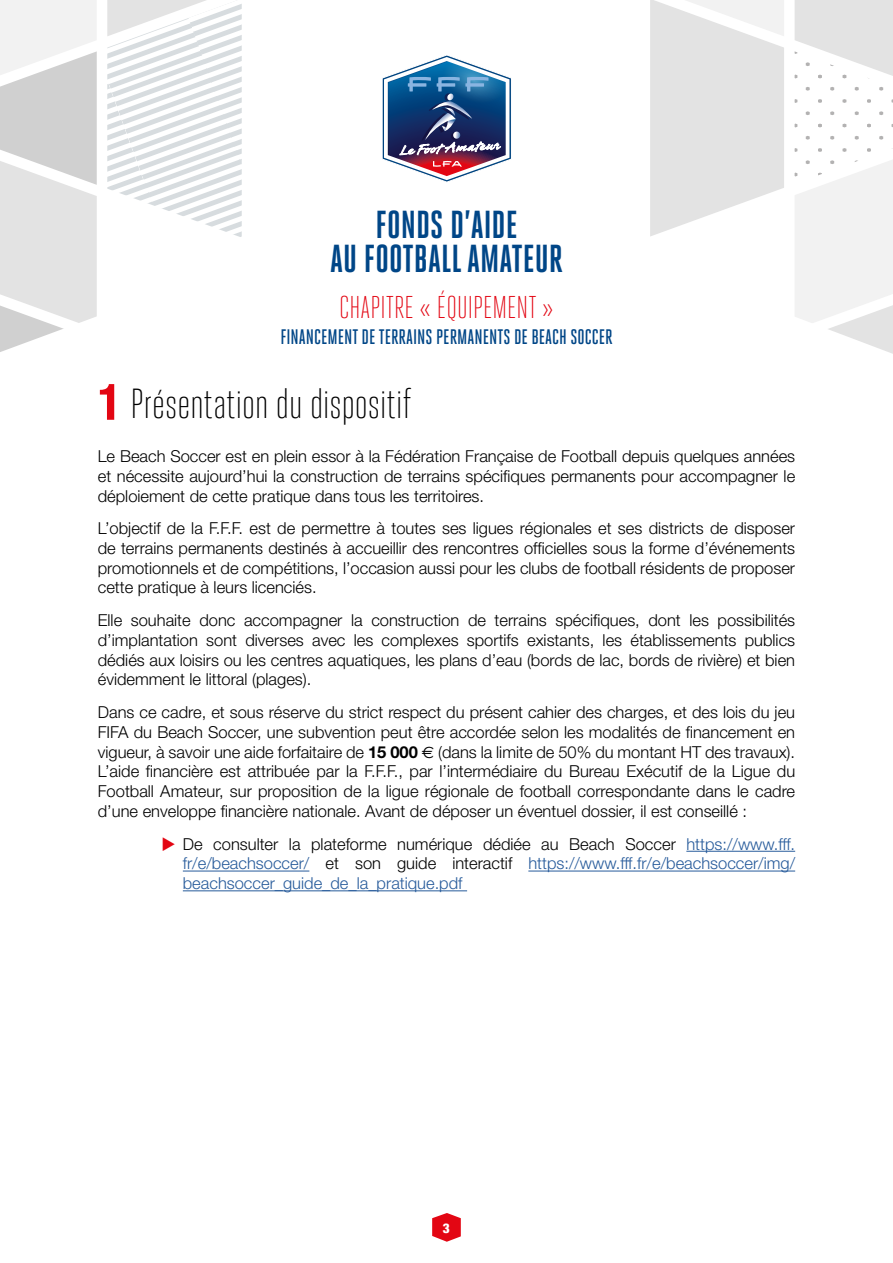
<style>
.page{position:relative;width:893px;height:1263px;background:#fff}
.page>*{position:absolute;margin:0;border:0;box-sizing:border-box;transform-origin:0 0}
.t1{font:300 42px "Heroic Condensed";color:#000}
.t2{font:700 39px/34.5px "Heroic Condensed";color:#004687;text-align:center}
.t3{font:300 31.5px "Heroic Condensed";color:#e30613}
.t4{font:500 21px "Heroic Condensed";color:#004687}
.t5{font:300 16.5px/19.8px "Helvetica Neue";color:#000;text-align:justify}
.t6{font:300 16.5px/19.8px "Helvetica Neue";color:#275b9b;text-align:justify}
.t7{font:900 condensed 13.5px "Helvetica Neue";color:#fff}
.s1{font-family:"Helvetica Neue";font-weight:700;font-stretch:condensed;font-size:50.4px;color:#e30613}
.s2{font-weight:700}
.s3{font-family:"Euro Sans";font-weight:400}
.s4{color:#000}
</style>
<div class="page">
<svg style="left:432px;top:1213px;width:29px;height:29px"></svg>
<svg style="left:0;top:0;width:242px;height:186px"></svg>
<svg style="left:650px;top:0;width:243px;height:186px"></svg>
<svg style="left:0;top:186px;width:893px;height:168px"></svg>
<svg style="left:382px;top:55px;width:129px;height:127px"></svg>
<hr style="left:686px;top:851px;width:109px;height:1px;background:#275b9b">
<hr style="left:183px;top:871px;width:126px;height:1px;background:#275b9b">
<hr style="left:528px;top:871px;width:267px;height:1px;background:#275b9b">
<hr style="left:183px;top:890px;width:284px;height:1px;background:#275b9b">
<h2 class="t2" style="left:330px;top:207px;width:234px">FONDS D’AIDE<br>AU FOOTBALL AMATEUR</h2>
<h3 class="t3" style="left:339px;top:290px;width:216px">CHAPITRE « ÉQUIPEMENT »</h3>
<p class="t4" style="left:280px;top:325px;width:334px">FINANCEMENT DE TERRAINS PERMANENTS DE BEACH SOCCER</p>
<h1 class="t1" style="left:98px;top:380px;width:316px"><span class="s1">1</span> Présentation du dispositif</h1>
<p class="t5" style="left:98px;top:446px;width:699px">Le Beach Soccer est en plein essor à la Fédération Française de Football depuis quelques années et nécessite aujourd’hui la construction de terrains spécifiques permanents pour accompagner le déploiement de cette pratique dans tous les territoires.</p>
<p class="t5" style="left:98px;top:518px;width:699px">L’objectif de la F.F.F. est de permettre à toutes ses ligues régionales et ses districts de disposer de terrains permanents destinés à accueillir des rencontres officielles sous la forme d’événements promotionnels et de compétitions, l’occasion aussi pour les clubs de football résidents de proposer cette pratique à leurs licenciés.</p>
<p class="t5" style="left:98px;top:610px;width:699px">Elle souhaite donc accompagner la construction de terrains spécifiques, dont les possibilités d’implantation sont diverses avec les complexes sportifs existants, les établissements publics dédiés aux loisirs ou les centres aquatiques, les plans d’eau (bords de lac, bords de rivière) et bien évidemment le littoral (plages).</p>
<p class="t5" style="left:98px;top:702px;width:699px">Dans ce cadre, et sous réserve du strict respect du présent cahier des charges, et des lois du jeu FIFA du Beach Soccer, une subvention peut être accordée selon les modalités de financement en vigueur, à savoir une aide forfaitaire de <span class="s2">15 000</span> <span class="s3">e</span> (dans la limite de 50% du montant HT des travaux).<br>L’aide financière est attribuée par la F.F.F., par l’intermédiaire du Bureau Exécutif de la Ligue du Football Amateur, sur proposition de la ligue régionale de football correspondante dans le cadre d’une enveloppe financière nationale. Avant de déposer un éventuel dossier, il est conseillé :</p>
<p class="t6" style="left:183px;top:833px;width:614px"><span class="s4">De consulter la plateforme numérique dédiée au Beach Soccer</span> https://www.fff. fr/e/beachsoccer/ <span class="s4">et son guide interactif</span> https://www.fff.fr/e/beachsoccer/img/ beachsoccer_guide_de_la_pratique.pdf</p>
<p class="t7" style="left:443px;top:1217px;width:9px">3</p>
</div>
